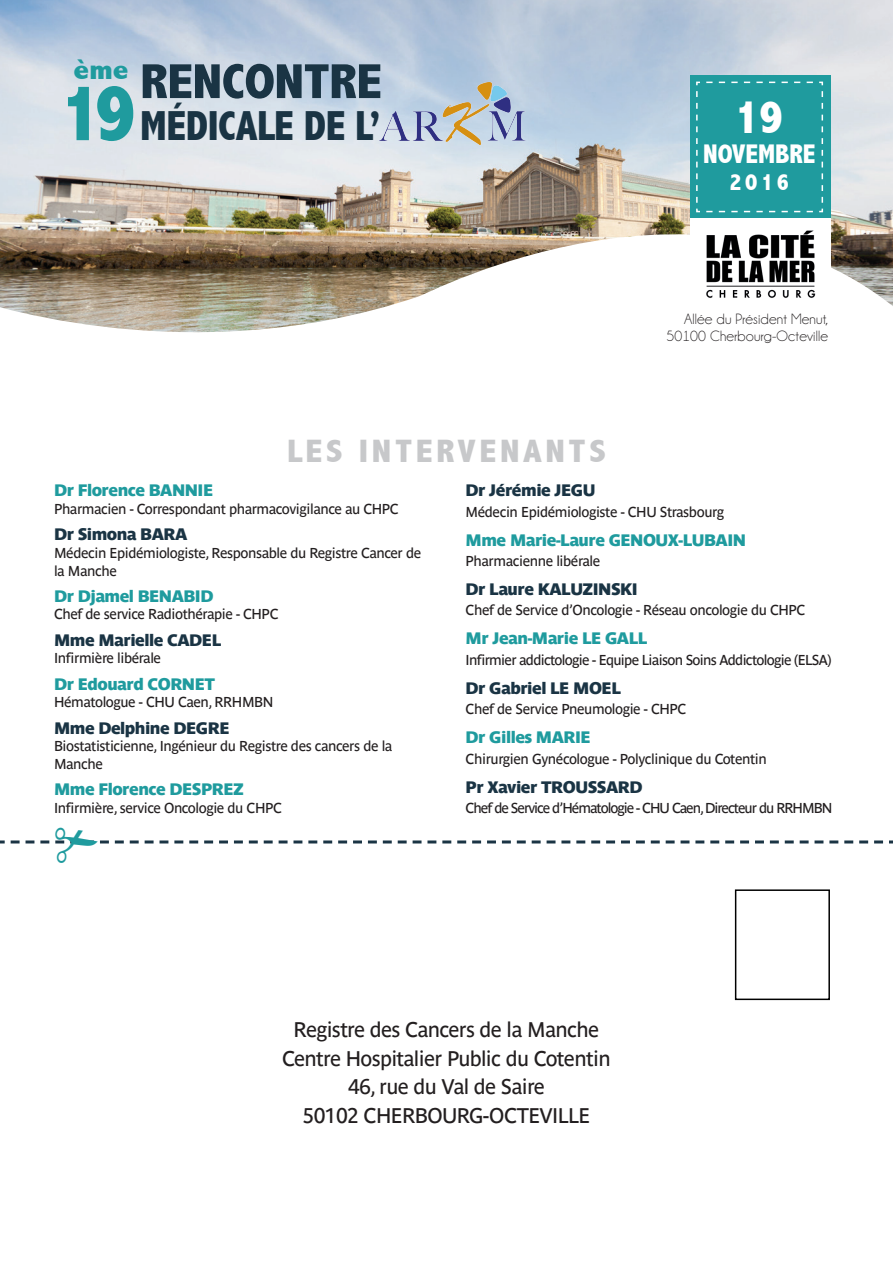
<style>
.page{position:relative;width:893px;height:1263px;background:#fff}
.page>*{position:absolute;margin:0;border:0;box-sizing:border-box;transform-origin:0 0}
.t1{font:800 condensed 81.75px "Abadi";color:#1f9b9e}
.t2{font:800 condensed 49.5px "Abadi";letter-spacing:-.01em;color:#1a3444;scale:1.11 1}
.t3{font:800 condensed 48px "Abadi";color:#fff}
.t4{font:800 condensed 42px "Abadi";letter-spacing:-.01em;color:#1a3444}
.t5{font:800 condensed 32.4px "Abadi";letter-spacing:.1em;color:#c7c8ca;scale:1.11 1}
.t6{font:800 condensed 28.5px "Abadi";color:#1f9b9e;scale:1.18 1}
.t7{font:800 condensed 27px "Abadi";color:#fff}
.t8{font:800 condensed 24px "Abadi";color:#fff}
.t9{font:21px "Parisine";letter-spacing:-.03em;color:#231f20}
.t10{font:16.5px "Parisine Sombre";letter-spacing:-.03em;color:#1f9b9e}
.t11{font:16.5px "Parisine Sombre";letter-spacing:-.03em;color:#1a3444}
.t12{font:15px "Champagne&Limousines";letter-spacing:.01em;color:#231f20}
.t13{font:14.25px/17.7px "Parisine";letter-spacing:-.03em;color:#231f20}
.t14{font:14.25px "Parisine";letter-spacing:-.05em;color:#231f20}
.t15{font:14.25px "Parisine";letter-spacing:-.07em;color:#231f20}
</style>
<div class="page">
<div style="left:735px;top:889px;width:95px;height:111px;background:#fff;border:2px solid #000"></div>
<img style="left:0;top:120px;width:893px;height:213px">
<div style="left:690px;top:218px;width:141px;height:79px;background:#fff"></div>
<div style="left:701px;top:227px;width:123px;height:76px;background:#fff"></div>
<img style="left:706px;top:230px;width:110px;height:68px">
<div style="left:690px;top:75px;width:141px;height:143px;background:#1f9b9e"></div>
<svg style="left:696px;top:81px;width:128px;height:132px"></svg>
<img style="left:375px;top:67px;width:164px;height:80px">
<svg style="left:0;top:840px;width:893px;height:4px"></svg>
<p class="t6" style="left:73px;top:53px;width:48px">ème</p>
<p class="t1" style="left:60px;top:66px;width:79px">19</p>
<p class="t2" style="left:140px;top:53px;width:219px">RENCONTRE</p>
<p class="t4" style="left:140px;top:102px;width:242px">MÉDICALE DE L’</p>
<p class="t5" style="left:287px;top:433px;width:289px">LES INTERVENANTS</p>
<p class="t3" style="left:735px;top:90px;width:50px">19</p>
<p class="t7" style="left:703px;top:139px;width:114px">NOVEMBRE</p>
<p class="t8" style="left:729px;top:168px;width:61px">2016</p>
<p class="t12" style="left:684px;top:311px;width:145px">Allée du Président Menut,</p>
<p class="t12" style="left:666px;top:329px;width:163px">50100 Cherbourg-Octeville</p>
<p class="t10" style="left:54px;top:480px;width:161px">Dr Florence BANNIE</p>
<p class="t13" style="left:54px;top:500px;width:346px">Pharmacien - Correspondant pharmacovigilance au CHPC</p>
<p class="t11" style="left:54px;top:524px;width:135px">Dr Simona BARA</p>
<p class="t13" style="left:54px;top:544px;width:369px">Médecin Epidémiologiste, Responsable du Registre Cancer de la Manche</p>
<p class="t10" style="left:54px;top:586px;width:161px">Dr Djamel BENABID</p>
<p class="t13" style="left:54px;top:605px;width:226px">Chef de service Radiothérapie - CHPC</p>
<p class="t11" style="left:54px;top:630px;width:169px">Mme Marielle CADEL</p>
<p class="t13" style="left:54px;top:649px;width:109px">Infirmière libérale</p>
<p class="t10" style="left:54px;top:674px;width:163px">Dr Edouard CORNET</p>
<p class="t13" style="left:54px;top:693px;width:221px">Hématologue - CHU Caen, RRHMBN</p>
<p class="t11" style="left:54px;top:718px;width:177px">Mme Delphine DEGRE</p>
<p class="t13" style="left:54px;top:737px;width:340px">Biostatisticienne, Ingénieur du Registre des cancers de la<br>Manche</p>
<p class="t10" style="left:54px;top:780px;width:191px">Mme Florence DESPREZ</p>
<p class="t13" style="left:54px;top:799px;width:230px">Infirmière, service Oncologie du CHPC</p>
<p class="t11" style="left:466px;top:480px;width:131px">Dr Jérémie JEGU</p>
<p class="t13" style="left:466px;top:503px;width:260px">Médecin Epidémiologiste - CHU Strasbourg</p>
<p class="t10" style="left:466px;top:530px;width:282px">Mme Marie-Laure GENOUX-LUBAIN</p>
<p class="t13" style="left:466px;top:552px;width:136px">Pharmacienne libérale</p>
<p class="t11" style="left:466px;top:579px;width:174px">Dr Laure KALUZINSKI</p>
<p class="t13" style="left:466px;top:601px;width:341px">Chef de Service d’Oncologie - Réseau oncologie du CHPC</p>
<p class="t10" style="left:466px;top:629px;width:183px">Mr Jean-Marie LE GALL</p>
<p class="t14" style="left:466px;top:651px;width:367px">Infirmier addictologie - Equipe Liaison Soins Addictologie (ELSA)</p>
<p class="t11" style="left:466px;top:678px;width:157px">Dr Gabriel LE MOEL</p>
<p class="t13" style="left:466px;top:700px;width:222px">Chef de Service Pneumologie - CHPC</p>
<p class="t10" style="left:466px;top:727px;width:127px">Dr Gilles MARIE</p>
<p class="t13" style="left:466px;top:750px;width:303px">Chirurgien Gynécologue - Polyclinique du Cotentin</p>
<p class="t11" style="left:466px;top:777px;width:178px">Pr Xavier TROUSSARD</p>
<p class="t15" style="left:466px;top:800px;width:368px">Chef de Service d’Hématologie - CHU Caen, Directeur du RRHMBN</p>
<p class="t9" style="left:294px;top:1018px;width:307px">Registre des Cancers de la Manche</p>
<p class="t9" style="left:282px;top:1046px;width:330px">Centre Hospitalier Public du Cotentin</p>
<p class="t9" style="left:348px;top:1075px;width:198px">46, rue du Val de Saire</p>
<p class="t9" style="left:303px;top:1103px;width:289px">50102 CHERBOURG-OCTEVILLE</p>
</div>
